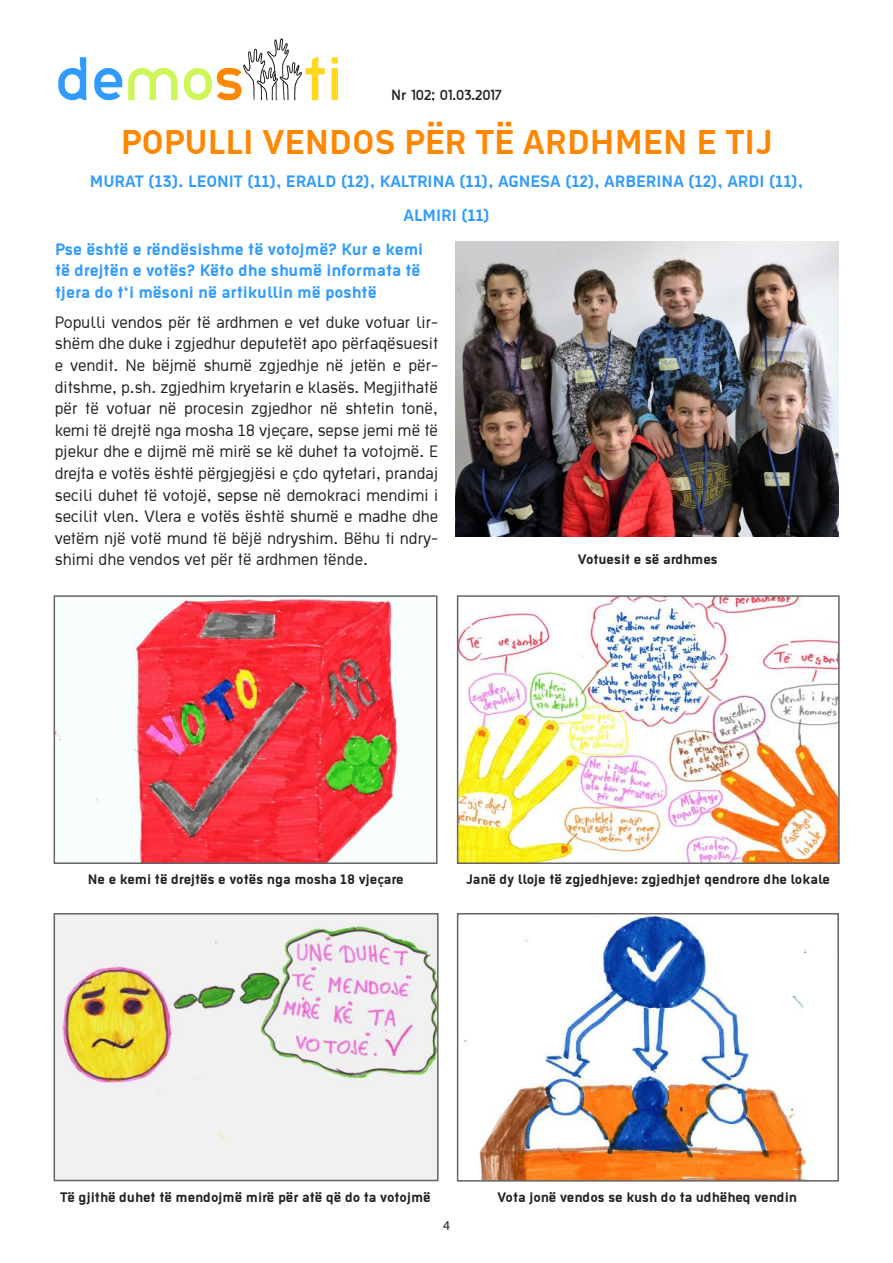
<style>
.page{position:relative;width:893px;height:1263px;background:#fff}
.page>*{position:absolute;margin:0;border:0;box-sizing:border-box;transform-origin:0 0}
.t1{font:700 37.5px "Ekstropia";color:#ff8700}
.t2{font:18px/21.6px "Ekstropia";color:#241f1f;text-align:justify}
.t3{font:700 18px/21.6px "Ekstropia";color:#309bff}
.t4{font:700 15px "Ekstropia";color:#241f1f}
.t5{font:13.5px "Thelbi Kujtesa";color:#241f1f}
.t6{font:13.5px "Myriad Pro";color:#241f1f}
</style>
<div class="page">
<svg style="left:58px;top:57px;width:28px;height:43px"></svg>
<svg style="left:94px;top:68px;width:28px;height:32px"></svg>
<svg style="left:128px;top:68px;width:50px;height:32px"></svg>
<svg style="left:331px;top:57px;width:7px;height:43px"></svg>
<svg style="left:184px;top:38px;width:141px;height:62px"></svg>
<img style="left:57px;top:916px;width:379px;height:262px">
<div style="left:54px;top:913px;width:385px;height:268px;border:2px solid #656365"></div>
<img style="left:464px;top:916px;width:349px;height:262px">
<div style="left:457px;top:913px;width:382px;height:268px;border:2px solid #656365"></div>
<img style="left:57px;top:598px;width:343px;height:263px">
<div style="left:54px;top:595px;width:383px;height:269px;border:2px solid #656365"></div>
<img style="left:460px;top:598px;width:377px;height:263px">
<div style="left:457px;top:595px;width:383px;height:269px;border:2px solid #656365"></div>
<img style="left:456px;top:241px;width:383px;height:295px">
<p class="t5" style="left:391px;top:85px;width:112px">Nr 102; 01.03.2017</p>
<h1 class="t1" style="left:121px;top:120px;width:653px">POPULLI VENDOS PËR TË ARDHMEN E TIJ</h1>
<p class="t3" style="left:90px;top:169px;width:715px">MURAT (13). LEONIT (11), ERALD (12), KALTRINA (11), AGNESA (12), ARBERINA (12), ARDI (11),</p>
<p class="t3" style="left:403px;top:203px;width:88px">ALMIRI (11)</p>
<p class="t3" style="left:55px;top:237px;width:370px">Pse është e rëndësishme të votojmë? Kur e kemi të drejtën e votës? Këto dhe shumë informata të tjera do t‘i mësoni në artikullin më poshtë</p>
<p class="t2" style="left:55px;top:311px;width:385px">Populli vendos për të ardhmen e vet duke votuar lir&shy;shëm dhe duke i zgjedhur deputetët apo përfaqësuesit e vendit. Ne bëjmë shumë zgjedhje në jetën e për&shy;ditshme, p.sh. zgjedhim kryetarin e klasës. Megjithatë për të votuar në procesin zgjedhor në shtetin tonë, kemi të drejtë nga mosha 18 vjeçare, sepse jemi më të pjekur dhe e dijmë më mirë se kë duhet ta votojmë. E drejta e votës është përgjegjësi e çdo qytetari, prandaj secili duhet të votojë, sepse në demokraci mendimi i secilit vlen. Vlera e votës është shumë e madhe dhe vetëm një votë mund të bëjë ndryshim. Bëhu ti ndry&shy;shimi dhe vendos vet për të ardhmen tënde.</p>
<p class="t4" style="left:578px;top:550px;width:142px">Votuesit e së ardhmes</p>
<p class="t4" style="left:88px;top:870px;width:317px">Ne e kemi të drejtës e votës nga mosha 18 vjeçare</p>
<p class="t4" style="left:466px;top:870px;width:366px">Janë dy lloje të zgjedhjeve: zgjedhjet qendrore dhe lokale</p>
<p class="t4" style="left:60px;top:1188px;width:372px">Të gjithë duhet të mendojmë mirë për atë që do ta votojmë</p>
<p class="t6" style="left:443px;top:1217px;width:8px">4</p>
<p class="t4" style="left:497px;top:1188px;width:301px">Vota jonë vendos se kush do ta udhëheq vendin</p>
</div>
